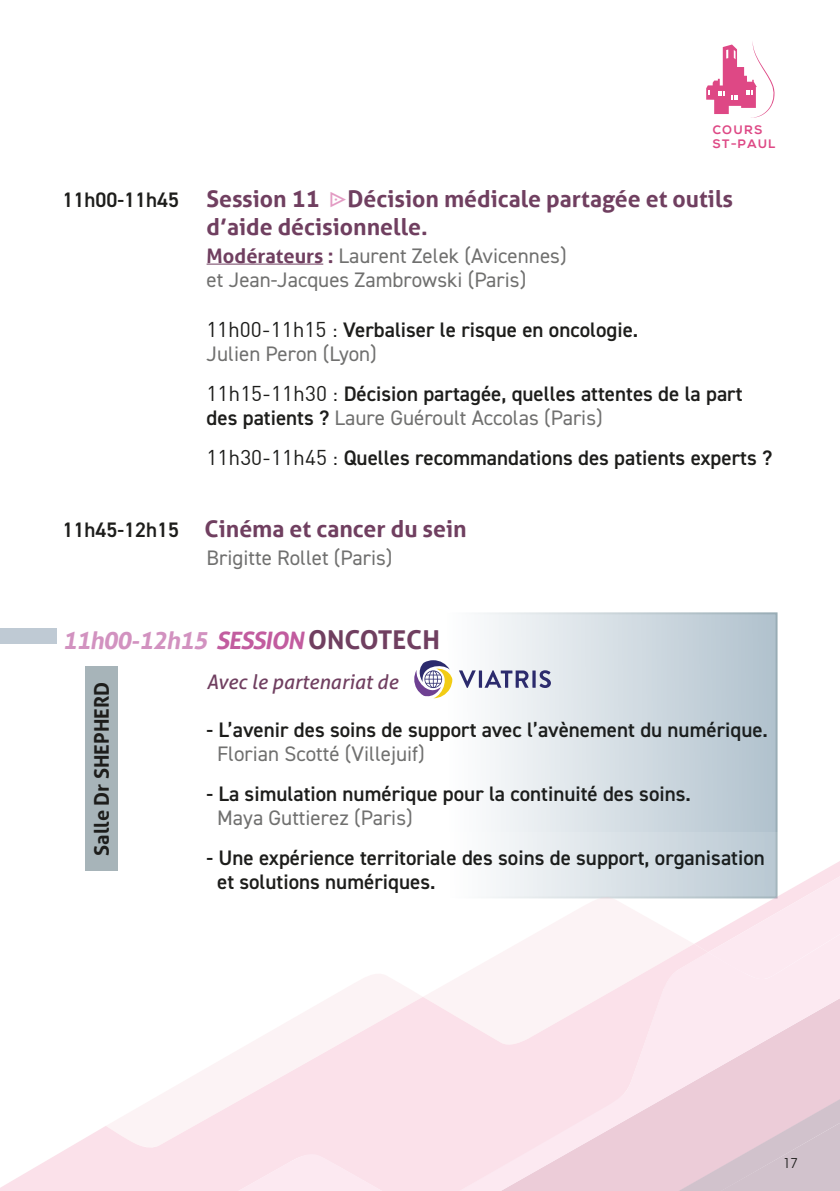
<style>
.page{position:relative;width:840px;height:1191px;background:#fff}
.page>*{position:absolute;margin:0;border:0;box-sizing:border-box;transform-origin:0 0}
.t1{font:italic 700 24px "Aller";color:#d292c0}
.t2{font:700 23px/28px "Aller";color:#703f60}
.t3{font:600 21px/24px "DIN2014";color:#1d1d1b}
.t4{font:21px/24px "DIN2014";color:#70706f}
.t5{font:italic 20px "Aller";color:#703f60}
.t6{font:700 20px "Aller";color:#1d1d1b}
.t7{font:13.4px "ITC Avant Garde Pro";color:#1d1d1b}
.t8{font:700 12.2px/14.6px "Nexa";letter-spacing:.125em;color:#de4885}
.s1{font-family:"DIN2014";font-weight:600;font-size:21px;color:#1d1d1b}
.s2{font-family:"Templars Cipher Plus";font-weight:400;font-size:21px;color:#e39cc4}
.s3{font-family:"Aller";font-weight:700;font-size:20px;color:#703f60}
.s4{font-family:"DIN";font-weight:400}
.s5{font-weight:400;color:#70706f}
.s6{color:#c25c9f}
.s7{font-style:normal;font-size:26px;color:#703f60}
</style>
<div class="page">
<svg style="left:529px;top:898px;width:164px;height:25px"></svg>
<svg style="left:693px;top:851px;width:146px;height:72px"></svg>
<svg style="left:520px;top:923px;width:319px;height:84px;fill:#fce9f1"></svg>
<svg style="left:314px;top:943px;width:393px;height:64px;fill:#fcf3f5"></svg>
<svg style="left:130px;top:1007px;width:709px;height:106px;fill:#fbe1ea"></svg>
<svg style="left:373px;top:1089px;width:466px;height:24px;fill:#fbe1ea"></svg>
<svg style="left:0;top:1113px;width:839px;height:78px"></svg>
<hr style="left:206px;top:264px;width:117px;height:1px;background:#703f60">
<div style="left:0;top:628px;width:57px;height:16px;background:#bfcad4"></div>
<svg style="left:117px;top:615px;width:657px;height:280px"></svg>
<svg style="left:458px;top:670px;width:92px;height:18px"></svg>
<svg style="left:413px;top:660px;width:39px;height:38px"></svg>
<svg style="left:706px;top:42px;width:68px;height:76px"></svg>
<div style="left:85px;top:666px;width:32px;height:205px;background:#a7b4b9"></div>
<p class="t8" style="left:712px;top:123px;width:64px">COURS<br>ST-PAUL</p>
<p class="t2" style="left:206px;top:184px;width:527px;text-indent:-144px"><span class="s1">11h00-11h45</span> Session 11 <span class="s2">ù</span>Décision médicale partagée et outils d’aide décisionnelle.</p>
<p class="t4" style="left:206px;top:243px;width:361px"><span class="s3">Modérateurs :</span> Laurent Zelek (Avicennes) et Jean-Jacques Zambrowski (Paris)</p>
<p class="t3" style="left:206px;top:317px;width:433px"><span class="s4">11h00-11h15 :</span> Verbaliser le risque en oncologie.<br><span class="s5">Julien Peron (Lyon)</span></p>
<p class="t3" style="left:206px;top:381px;width:537px"><span class="s4">11h15-11h30 :</span> Décision partagée, quelles attentes de la part des patients ? <span class="s5">Laure Guéroult Accolas (Paris)</span></p>
<p class="t3" style="left:206px;top:445px;width:567px"><span class="s4">11h30-11h45 :</span> Quelles recommandations des patients experts ?</p>
<p class="t2" style="left:62px;top:514px;width:405px"><span class="s1">11h45-12h15</span> Cinéma et cancer du sein</p>
<p class="t4" style="left:206px;top:545px;width:187px">Brigitte Rollet (Paris)</p>
<p class="t1" style="left:62px;top:625px;width:379px">11h00-12h15 <span class="s6">SESSION</span> <span class="s7">O N C O T E C H</span></p>
<p class="t5" style="left:206px;top:669px;width:193px">Avec le partenariat de</p>
<p class="t3" style="left:206px;top:717px;width:562px">- L’avenir des soins de support avec l’avènement du numérique.</p>
<p class="t4" style="left:217px;top:741px;width:209px">Florian Scotté (Villejuif)</p>
<p class="t3" style="left:206px;top:781px;width:485px">- La simulation numérique pour la continuité des soins.</p>
<p class="t4" style="left:217px;top:805px;width:197px">Maya Guttierez (Paris)</p>
<p class="t3" style="left:217px;top:845px;width:549px;text-indent:-10px">- Une expérience territoriale des soins de support, organisation et solutions numériques.</p>
<p class="t6" style="left:89px;top:855px;width:175px;rotate:-90deg">Salle Dr SHEPHERD</p>
<p class="t7" style="left:782px;top:1154px;width:16px">17</p>
</div>
